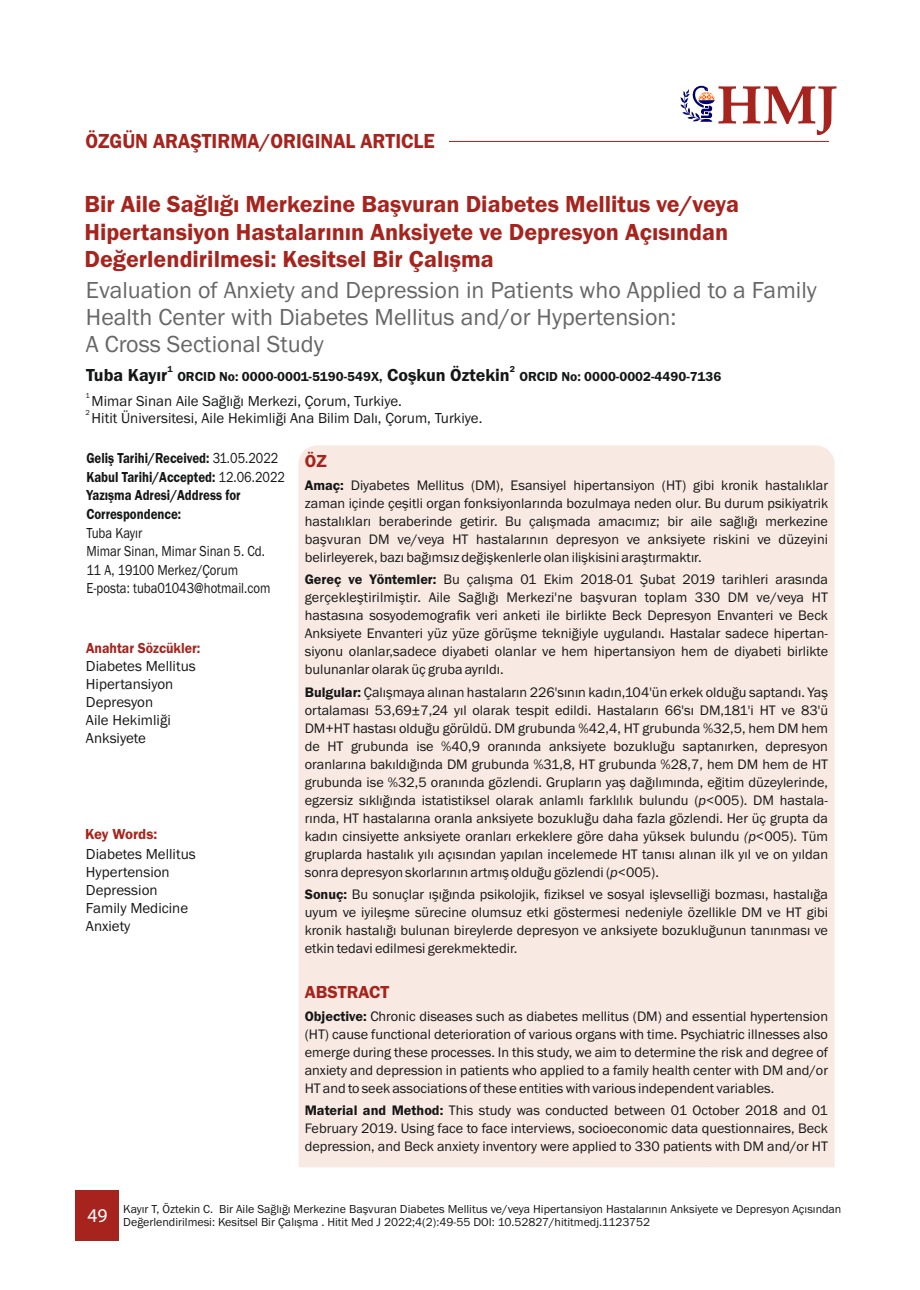
<style>
.page{position:relative;width:920px;height:1290px;background:#fff}
.page>*{position:absolute;margin:0;border:0;box-sizing:border-box;transform-origin:0 0}
.t1{font:600 24px/27.2px "Franklin Gothic";color:#a6241d}
.t2{font:24px/27.2px "Franklin Gothic";color:#676767}
.t3{font:600 21px "Franklin Gothic";color:#a6241d;scale:.95 1}
.t4{font:19.5px "Myriad Pro";color:#fff}
.t5{font:600 18px "Franklin Gothic";color:#a6241d}
.t6{font:15px/18px "Franklin Gothic";color:#151616}
.t7{font:600 15px/18.6px "Franklin Gothic";color:#151616;scale:.85 1}
.t8{font:15px/18.6px "Franklin Gothic";color:#151616;scale:.85 1}
.t9{font:600 15px "Franklin Gothic";color:#a6241d;scale:.92 1}
.t10{font:600 15px "Franklin Gothic";color:#a6241d}
.t11{font:14.25px/18px "Franklin Gothic";color:#151616;text-align:justify}
.t12{font:600 13.5px "Franklin Gothic";color:#151616}
.t13{font:12px/12.9px "Franklin Gothic";color:#151616}
.t14{font:600 9px "Franklin Gothic";color:#151616}
.t15{font:7.5px "Franklin Gothic";color:#151616}
.s1{font-size:18px}
.s2{font-weight:400}
.s3{font-weight:600}
.s4{font-style:italic}
</style>
<div class="page">
<div style="left:298px;top:445px;width:537px;height:722px;background:#f8e9e2"></div>
<div style="left:76px;top:1191px;width:43px;height:50px;background:#a6241d"></div>
<hr style="left:449px;top:141px;width:380px;height:1px;background:#a6241d">
<svg style="left:680px;top:85px;width:156px;height:50px"></svg>
<h2 class="t3" style="left:85px;top:133px;width:370px">ÖZGÜN ARAŞTIRMA/ORIGINAL ARTICLE</h2>
<h1 class="t1" style="left:84px;top:193px;width:656px">Bir Aile Sağlığı Merkezine Başvuran Diabetes Mellitus ve/veya<br>Hipertansiyon Hastalarının Anksiyete ve Depresyon Açısından<br>Değerlendirilmesi: Kesitsel Bir Çalışma</h1>
<h1 class="t2" style="left:86px;top:278px;width:732px">Evaluation of Anxiety and Depression in Patients who Applied to a Family<br>Health Center with Diabetes Mellitus and/or Hypertension:<br>A Cross Sectional Study</h1>
<p class="t14" style="left:168px;top:366px;width:7px">1</p>
<p class="t14" style="left:510px;top:366px;width:7px">2</p>
<p class="t12" style="left:86px;top:371px;width:637px"><span class="s1">Tuba Kayır</span> ORCID No: 0000-0001-5190-549X, <span class="s1">Coşkun Öztekin</span> ORCID No: 0000-0002-4490-7136</p>
<p class="t15" style="left:85px;top:393px;width:6px">1</p>
<p class="t6" style="left:92px;top:393px;width:312px">Mimar Sinan Aile Sağlığı Merkezi, Çorum, Turkiye.</p>
<p class="t15" style="left:85px;top:410px;width:6px">2</p>
<p class="t6" style="left:92px;top:410px;width:392px">Hitit Üniversitesi, Aile Hekimliği Ana Bilim Dalı, Çorum, Turkiye.</p>
<p class="t7" style="left:86px;top:450px;width:235px">Geliş Tarihi/Received: <span class="s2">31.05.2022<br></span>Kabul Tarihi/Accepted: <span class="s2">12.06.2022<br></span>Yazışma Adresi/Address for<br>Correspondence:</p>
<p class="t8" style="left:86px;top:524px;width:218px">Tuba Kayır<br>Mimar Sinan, Mimar Sinan 5. Cd.<br>11 A, 19100 Merkez/Çorum<br>E-posta: tuba01043@hotmail.com</p>
<p class="t9" style="left:86px;top:642px;width:126px">Anahtar Sözcükler:</p>
<p class="t6" style="left:86px;top:658px;width:111px">Diabetes Mellitus<br>Hipertansiyon<br>Depresyon<br>Aile Hekimliği<br>Anksiyete</p>
<p class="t10" style="left:85px;top:829px;width:74px">Key Words:</p>
<p class="t6" style="left:86px;top:846px;width:111px">Diabetes Mellitus<br>Hypertension<br>Depression<br>Family Medicine<br>Anxiety</p>
<p class="t5" style="left:305px;top:455px;width:23px">ÖZ</p>
<p class="t11" style="left:305px;top:477px;width:525px"><span class="s3">Amaç:</span> Diyabetes Mellitus (DM), Esansiyel hipertansiyon (HT) gibi kronik hastalıklar zaman içinde çeşitli organ fonksiyonlarında bozulmaya neden olur. Bu durum psikiyatrik hastalıkları beraberinde getirir. Bu çalışmada amacımız; bir aile sağlığı merkezine başvuran DM ve/veya HT hastalarının depresyon ve anksiyete riskini ve düzeyini belirleyerek, bazı bağımsız değişkenlerle olan ilişkisini araştırmaktır.</p>
<p class="t11" style="left:305px;top:572px;width:525px"><span class="s3">Gereç ve Yöntemler:</span> Bu çalışma 01 Ekim 2018-01 Şubat 2019 tarihleri arasında gerçekleştirilmiştir. Aile Sağlığı Merkezi'ne başvuran toplam 330 DM ve/veya HT hastasına sosyodemografik veri anketi ile birlikte Beck Depresyon Envanteri ve Beck Anksiyete Envanteri yüz yüze görüşme tekniğiyle uygulandı. Hastalar sadece hipertan&shy;siyonu olanlar,sadece diyabeti olanlar ve hem hipertansiyon hem de diyabeti birlikte bulunanlar olarak üç gruba ayrıldı.</p>
<p class="t11" style="left:305px;top:684px;width:525px"><span class="s3">Bulgular:</span> Çalışmaya alınan hastaların 226'sının kadın,104'ün erkek olduğu saptandı. Yaş ortalaması 53,69±7,24 yıl olarak tespit edildi. Hastaların 66'sı DM,181'i HT ve 83'ü DM+HT hastası olduğu görüldü. DM grubunda %42,4, HT grubunda %32,5, hem DM hem de HT grubunda ise %40,9 oranında anksiyete bozukluğu saptanırken, depresyon oranlarına bakıldığında DM grubunda %31,8, HT grubunda %28,7, hem DM hem de HT grubunda ise %32,5 oranında gözlendi. Grupların yaş dağılımında, eğitim düzeylerinde, egzersiz sıklığında istatistiksel olarak anlamlı farklılık bulundu (<span class="s4">p</span>&lt;005). DM hastala&shy;rında, HT hastalarına oranla anksiyete bozukluğu daha fazla gözlendi. Her üç grupta da kadın cinsiyette anksiyete oranları erkeklere göre daha yüksek bulundu <span class="s4">(p</span>&lt;005). Tüm gruplarda hastalık yılı açısından yapılan incelemede HT tanısı alınan ilk yıl ve on yıldan sonra depresyon skorlarının artmış olduğu gözlendi (<span class="s4">p</span>&lt;005).</p>
<p class="t11" style="left:305px;top:887px;width:525px"><span class="s3">Sonuç:</span> Bu sonuçlar ışığında psikolojik, fiziksel ve sosyal işlevselliği bozması, hastalığa uyum ve iyileşme sürecine olumsuz etki göstermesi nedeniyle özellikle DM ve HT gibi kronik hastalığı bulunan bireylerde depresyon ve anksiyete bozukluğunun tanınması ve etkin tedavi edilmesi gerekmektedir.</p>
<p class="t5" style="left:305px;top:986px;width:86px">ABSTRACT</p>
<p class="t11" style="left:305px;top:1008px;width:525px"><span class="s3">Objective:</span> Chronic diseases such as diabetes mellitus (DM) and essential hypertension (HT) cause functional deterioration of various organs with time. Psychiatric illnesses also emerge during these processes. In this study, we aim to determine the risk and degree of anxiety and depression in patients who applied to a family health center with DM and/or HT and to seek associations of these entities with various independent variables.</p>
<p class="t11" style="left:305px;top:1103px;width:525px"><span class="s3">Material and Method:</span> This study was conducted between 01 October 2018 and 01<br>February 2019. Using face to face interviews, socioeconomic data questionnaires, Beck depression, and Beck anxiety inventory were applied to 330 patients with DM and/or HT</p>
<h3 class="t4" style="left:88px;top:1207px;width:22px">49</h3>
<p class="t13" style="left:123px;top:1204px;width:720px">Kayır T, Öztekin C. Bir Aile Sağlığı Merkezine Başvuran Diabetes Mellitus ve/veya Hipertansiyon Hastalarının Anksiyete ve Depresyon Açısından<br>Değerlendirilmesi: Kesitsel Bir Çalışma . Hitit Med J 2022;4(2):49-55 DOI: 10.52827/hititmedj.1123752</p>
</div>
